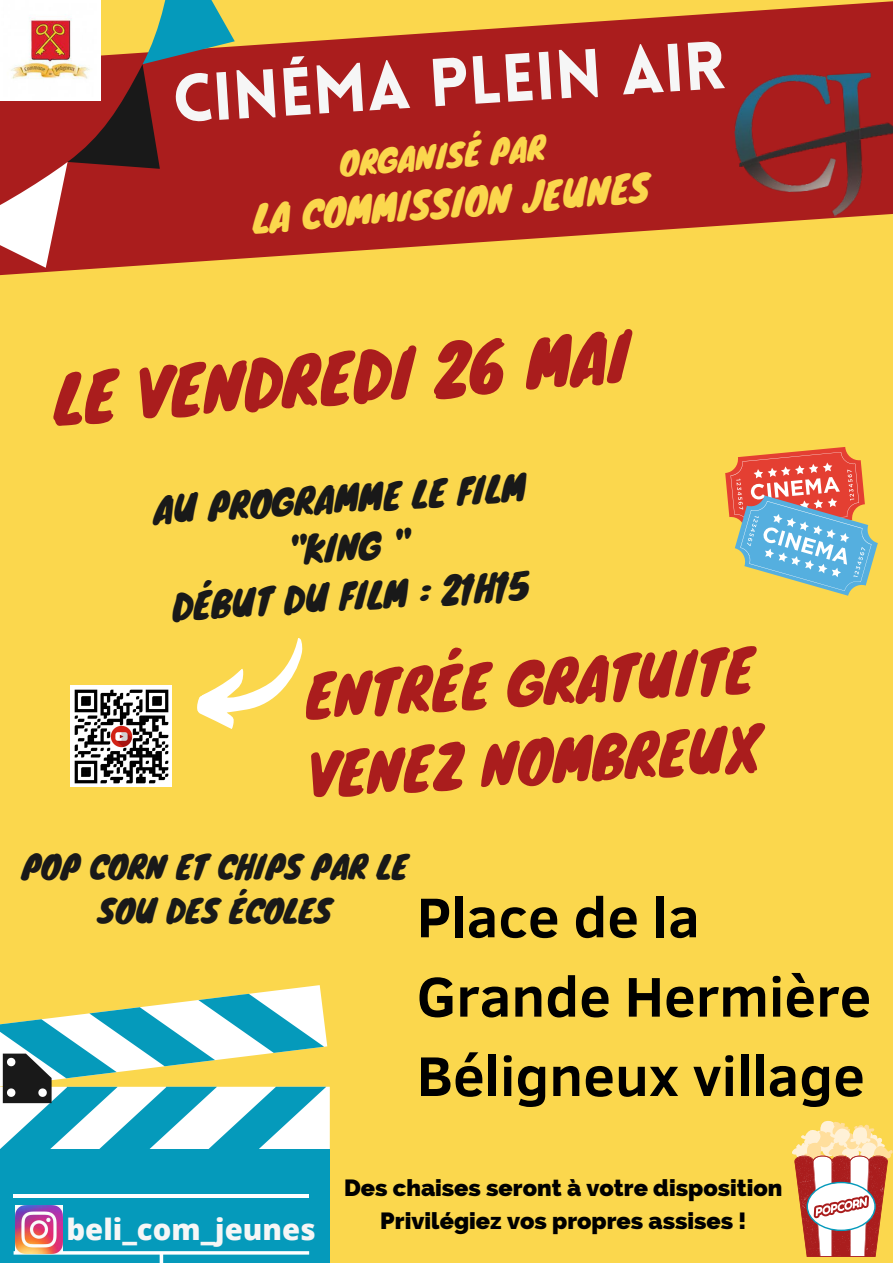
<style>
.page{position:relative;width:893px;height:1263px;background:#fbd74d}
.page>*{position:absolute;margin:0;border:0;box-sizing:border-box;transform-origin:0 0}
.t1{font:900 66.38px "Lovelo";color:#f6f6f6}
.t2{font:64.2px "Knewave";color:#aa1d1d}
.t3{font:700 57px/79.3px "Clear Sans";color:#000}
.t4{font:56.47px/78.9px "Knewave";color:#aa1d1d}
.t5{font:36.75px "Knewave";color:#fbd74d}
.t6{font:35.03px/49px "Knewave";color:#191919;text-align:center}
.t7{font:31.5px "Knewave";color:#fbd74d}
.t8{font:31.42px/43.9px "Knewave";color:#191919;text-align:center}
.t9{font:800 29.25px "Open Sans";color:#f6f6f6}
.t10{font:800 23.48px/32.6px "Raleway";color:#000;text-align:center}
</style>
<div class="page">
<svg style="left:264px;top:1px;width:629px;height:256px;fill:#aa1d1d"></svg>
<svg style="left:0;top:0;width:264px;height:276px;background:#a6493a"></svg>
<div style="left:0;top:1149px;width:330px;height:114px;background:#059abb"></div>
<hr style="left:14px;top:1194px;width:295px;height:4px;background:#fff">
<svg style="left:14px;top:1251px;width:295px;height:12px"></svg>
<svg style="left:0;top:985px;width:330px;height:164px"></svg>
<svg style="left:792px;top:1121px;width:101px;height:136px"></svg>
<svg style="left:725px;top:447px;width:153px;height:149px"></svg>
<img style="left:15px;top:1206px;width:48px;height:47px">
<img style="left:731px;top:69px;width:162px;height:153px">
<svg style="left:197px;top:638px;width:106px;height:91px"></svg>
<img style="left:0;top:0;width:100px;height:100px">
<img style="left:71px;top:686px;width:100px;height:100px">
<h1 class="t1" style="left:171px;top:75px;width:554px;rotate:-4deg">CINÉMA PLEIN AIR</h1>
<h3 class="t7" style="left:337px;top:139px;width:208px;rotate:-5deg">ORGANISÉ PAR</h3>
<h3 class="t5" style="left:250px;top:190px;width:400px;rotate:-5deg">LA COMMISSION JEUNES</h3>
<h2 class="t2" style="left:50px;top:346px;width:580px;rotate:-4deg">LE VENDREDI 26 MAI</h2>
<h3 class="t6" style="left:152px;top:486px;width:374px;rotate:-4deg">AU PROGRAMME LE FILM "KING "<br>DÉBUT DU FILM : 21H15</h3>
<h3 class="t4" style="left:302px;top:653px;width:453px;rotate:-3deg">ENTRÉE GRATUITE<br>VENEZ NOMBREUX</h3>
<h3 class="t8" style="left:22px;top:844px;width:388px">POP CORN ET CHIPS PAR LE<br>SOU DES ÉCOLES</h3>
<h3 class="t3" style="left:417px;top:875px;width:456px">Place de la<br>Grande Hermière<br>Béligneux village</h3>
<p class="t9" style="left:66px;top:1209px;width:251px">beli_com_jeunes</p>
<p class="t10" style="left:344px;top:1171px;width:440px">Des chaises seront à votre disposition<br>Privilégiez vos propres assises !</p>
</div>
